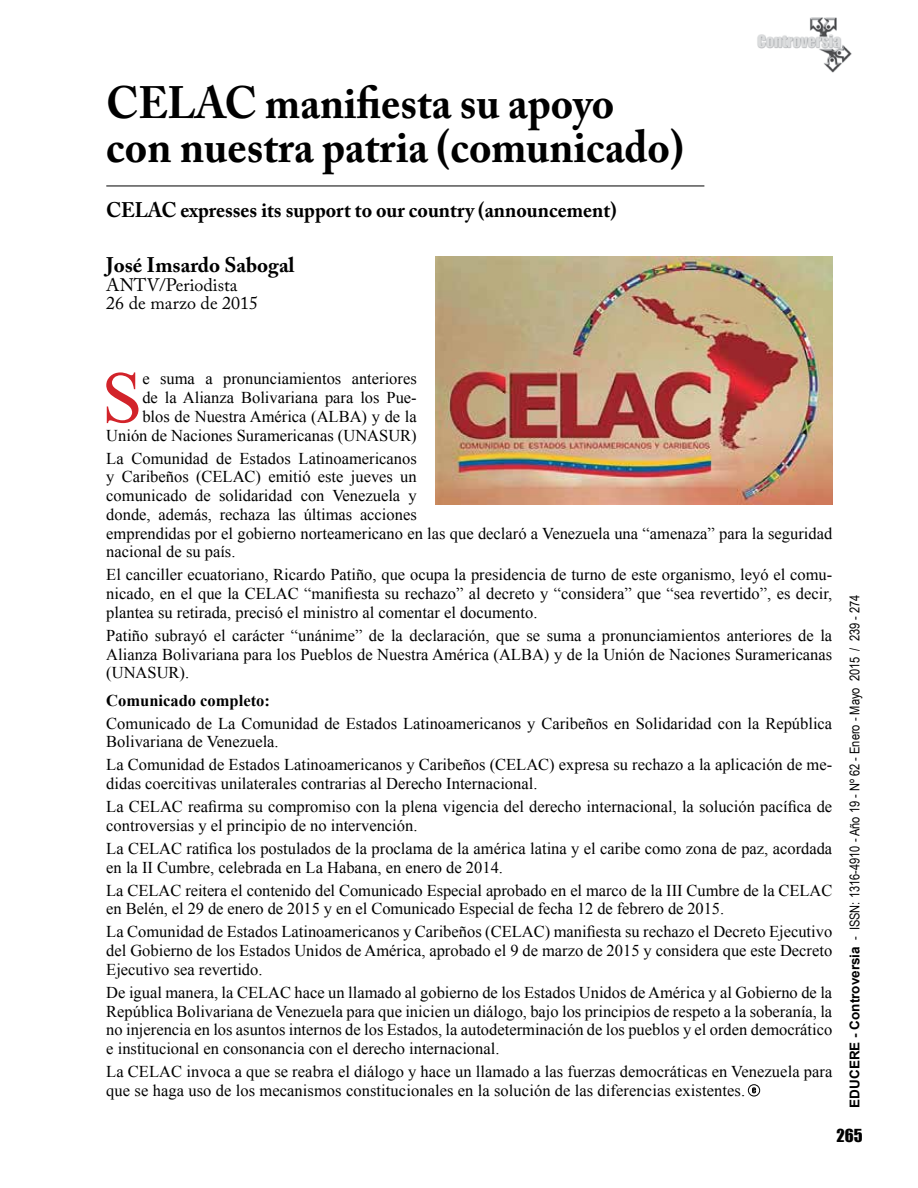
<style>
.page{position:relative;width:918px;height:1188px;background:#fff}
.page>*{position:absolute;margin:0;border:0;box-sizing:border-box;transform-origin:0 0}
.t1{font:73.2px "Times New Roman";color:#d2232a}
.t2{font:700 45px/43.5px "Adobe Caslon Pro";color:#000;scale:.95 1}
.t3{font:700 21px "Adobe Caslon Pro";color:#000;scale:.95 1}
.t4{font:700 21px "Adobe Caslon Pro";color:#000}
.t5{font:18px/18.8px "Adobe Caslon Pro";color:#000}
.t6{font:16.5px/18.8px "Times New Roman";color:#000}
.t7{font:700 16.5px "Times New Roman";color:#000}
.t8{font:16.5px "Impact";color:#000}
.t9{font:13.5px "Arial Narrow";color:#000}
.s1{font-family:"Arial";font-weight:700}
</style>
<div class="page">
<img style="left:757px;top:17px;width:95px;height:56px">
<img style="left:435px;top:256px;width:398px;height:249px">
<svg style="left:752px;top:1087px;width:4px;height:6px"></svg>
<div style="left:748px;top:1084px;width:12px;height:12px;border:1px solid #000;border-radius:50%"></div>
<hr style="left:106px;top:186px;width:598px;height:1px;background:#000">
<h2 class="t2" style="left:106px;top:81px;width:610px">CELAC manifiesta su apoyo con nuestra patria (comunicado)</h2>
<p class="t3" style="left:106px;top:197px;width:539px">CELAC expresses its support to our country (announcement)</p>
<p class="t4" style="left:106px;top:252px;width:190px">José Imsardo Sabogal</p>
<p class="t5" style="left:106px;top:275px;width:153px">ANTV/Periodista<br>26 de marzo de 2015</p>
<h1 class="t1" style="left:102px;top:346px;width:42px">S</h1>
<p class="t6" style="left:106px;top:369px;width:312px;text-align:right">e suma a pronunciamientos anteriores<br>de la Alianza Bolivariana para los Pue-<br>blos de Nuestra América (ALBA) y de la Unión de Naciones Suramericanas (UNASUR)</p>
<p class="t6" style="left:106px;top:448px;width:728px">La Comunidad de Estados Latinoamericanos<br>y Caribeños (CELAC) emitió este jueves un<br>comunicado de solidaridad con Venezuela y<br>donde, además, rechaza las últimas acciones<br>emprendidas por el gobierno norteamericano en las que declaró a Venezuela una “amenaza” para la seguridad nacional de su país.</p>
<p class="t6" style="left:106px;top:565px;width:728px;text-align:justify">El canciller ecuatoriano, Ricardo Patiño, que ocupa la presidencia de turno de este organismo, leyó el comu&shy;nicado, en el que la CELAC “manifiesta su rechazo” al decreto y “considera” que “sea revertido”, es decir, plantea su retirada, precisó el ministro al comentar el documento.</p>
<p class="t6" style="left:106px;top:626px;width:728px;text-align:justify">Patiño subrayó el carácter “unánime” de la declaración, que se suma a pronunciamientos anteriores de la Alianza Bolivariana para los Pueblos de Nuestra América (ALBA) y de la Unión de Naciones Suramericanas (UNASUR).</p>
<p class="t7" style="left:106px;top:688px;width:165px">Comunicado completo:</p>
<p class="t6" style="left:106px;top:713px;width:728px">Comunicado de La Comunidad de Estados Latinoamericanos y Caribeños en Solidaridad con la República<br>Bolivariana de Venezuela.</p>
<p class="t6" style="left:106px;top:755px;width:728px">La Comunidad de Estados Latinoamericanos y Caribeños (CELAC) expresa su rechazo a la aplicación de me&shy;didas coercitivas unilaterales contrarias al Derecho Internacional.</p>
<p class="t6" style="left:106px;top:797px;width:728px">La CELAC reafirma su compromiso con la plena vigencia del derecho internacional, la solución pacífica de controversias y el principio de no intervención.</p>
<p class="t6" style="left:106px;top:838px;width:728px">La CELAC ratifica los postulados de la proclama de la américa latina y el caribe como zona de paz, acordada en la II Cumbre, celebrada en La Habana, en enero de 2014.</p>
<p class="t6" style="left:106px;top:880px;width:728px">La CELAC reitera el contenido del Comunicado Especial aprobado en el marco de la III Cumbre de la CELAC en Belén, el 29 de enero de 2015 y en el Comunicado Especial de fecha 12 de febrero de 2015.</p>
<p class="t6" style="left:106px;top:922px;width:728px;text-align:justify">La Comunidad de Estados Latinoamericanos y Caribeños (CELAC) manifiesta su rechazo el Decreto Ejecutivo del Gobierno de los Estados Unidos de América, aprobado el 9 de marzo de 2015 y considera que este Decreto Ejecutivo sea revertido.</p>
<p class="t6" style="left:106px;top:982px;width:728px;text-align:justify">De igual manera, la CELAC hace un llamado al gobierno de los Estados Unidos de América y al Gobierno de la República Bolivariana de Venezuela para que inicien un diálogo, bajo los principios de respeto a la soberanía, la no injerencia en los asuntos internos de los Estados, la autodeterminación de los pueblos y el orden democrático e institucional en consonancia con el derecho internacional.</p>
<p class="t6" style="left:106px;top:1062px;width:728px">La CELAC invoca a que se reabra el diálogo y hace un llamado a las fuerzas democráticas en Venezuela para que se haga uso de los mecanismos constitucionales en la solución de las diferencias existentes.</p>
<p class="t9" style="left:845px;top:1108px;width:515px;rotate:-90deg"><span class="s1">EDUCERE - Controversia</span> - ISSN: 1316-4910 - Año 19 - Nº 62 - Enero - Mayo 2015 / 239 - 274</p>
<p class="t8" style="left:837px;top:1122px;width:28px">265</p>
</div>
